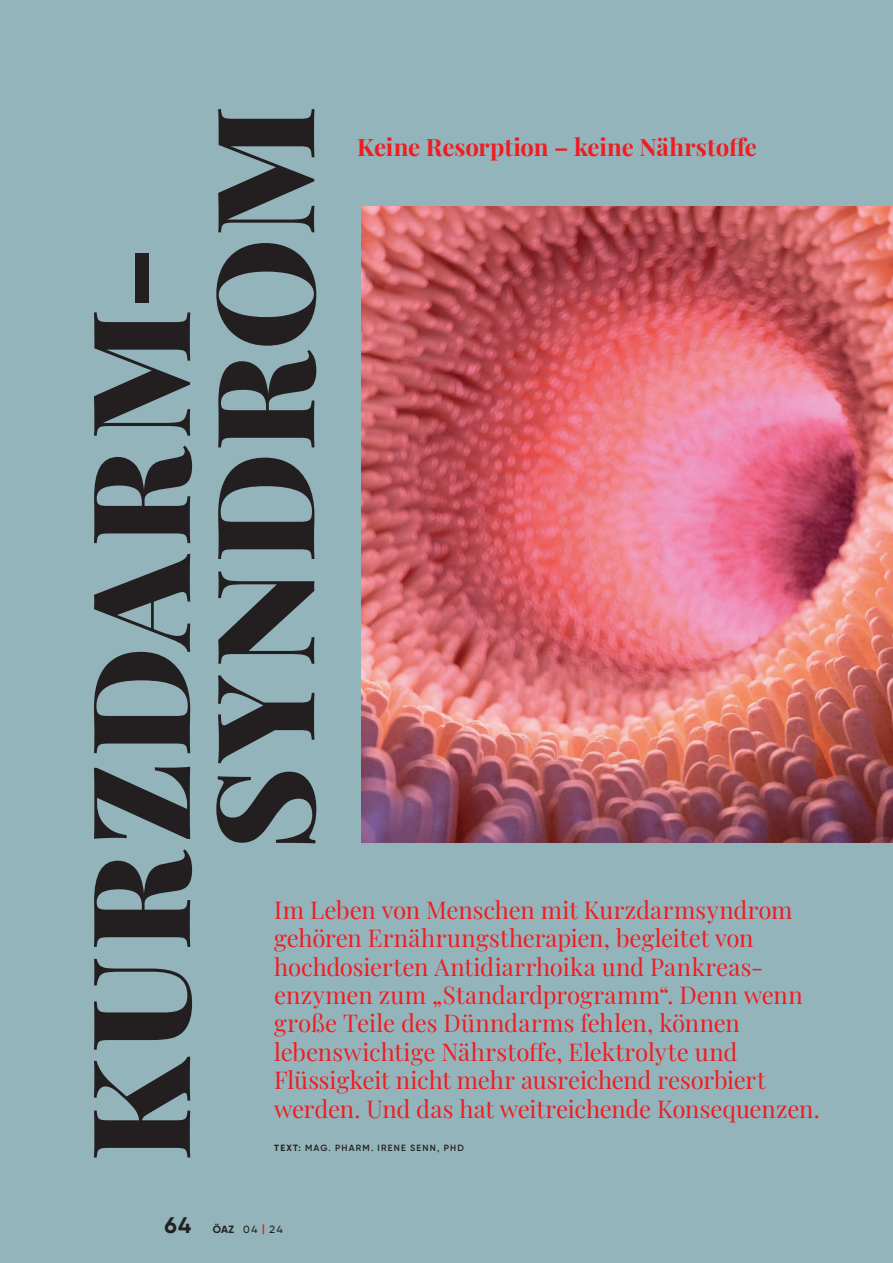
<style>
.page{position:relative;width:893px;height:1263px;background:#93b4ba}
.page>*{position:absolute;margin:0;border:0;box-sizing:border-box;transform-origin:0 0}
.Headline_Underline_80pt{font:900 135.9px "Playfair Display";letter-spacing:.035em;color:#231f20}
.Vorspann_18pt{font:24px/28.5px "Playfair Display";letter-spacing:-.005em;color:#ee1d23}
.Vorspann_16pt{font:700 24px "Playfair Display";letter-spacing:-.01em;color:#ee1d23}
.t1{font:500 10.5px "Gilroy";color:#231f20}
.t2{font:600 9px "Gilroy";letter-spacing:.14em;color:#231f20}
.s1{font-weight:700}
.s2{font-weight:700;font-size:22.5px}
.s3{font-weight:700;color:#ee1d23}
</style>
<div class="page">
<img style="left:361px;top:206px;width:532px;height:637px">
<p class="Headline_Underline_80pt" style="left:32px;top:1161px;width:917px;rotate:-90deg">KURZDARM-</p>
<p class="Headline_Underline_80pt" style="left:156px;top:850px;width:746px;rotate:-90deg">SYNDROM</p>
<p class="Vorspann_16pt" style="left:357px;top:128px;width:401px">Keine Resorption – keine Nährstoffe</p>
<p class="Vorspann_18pt" style="left:274px;top:893px;width:520px">Im Leben von Menschen mit Kurzdarmsyndrom gehören Ernährungstherapien, begleitet von</p>
<p class="Vorspann_18pt" style="left:274px;top:950px;width:490px">hochdosierten Antidiarrhoika und Pankreas-</p>
<p class="Vorspann_18pt" style="left:274px;top:979px;width:530px">enzymen zum „Standardprogramm“. Denn wenn große Teile des Dünndarms fehlen, können</p>
<p class="Vorspann_18pt" style="left:274px;top:1036px;width:465px">lebenswichtige Nährstoffe, Elektrolyte und</p>
<p class="Vorspann_18pt" style="left:274px;top:1064px;width:547px">Flüssigkeit nicht mehr ausreichend resorbiert werden. Und das hat weitreichende Konsequenzen.</p>
<p class="t2" style="left:274px;top:1142px;width:191px"><span class="s1">TEXT:</span> MAG. PHARM. IRENE SENN, PHD</p>
<p class="t1" style="left:164px;top:1223px;width:120px"><span class="s2">64</span> <span class="s1">ÖAZ</span> 04 <span class="s3">|</span> 24</p>
</div>
